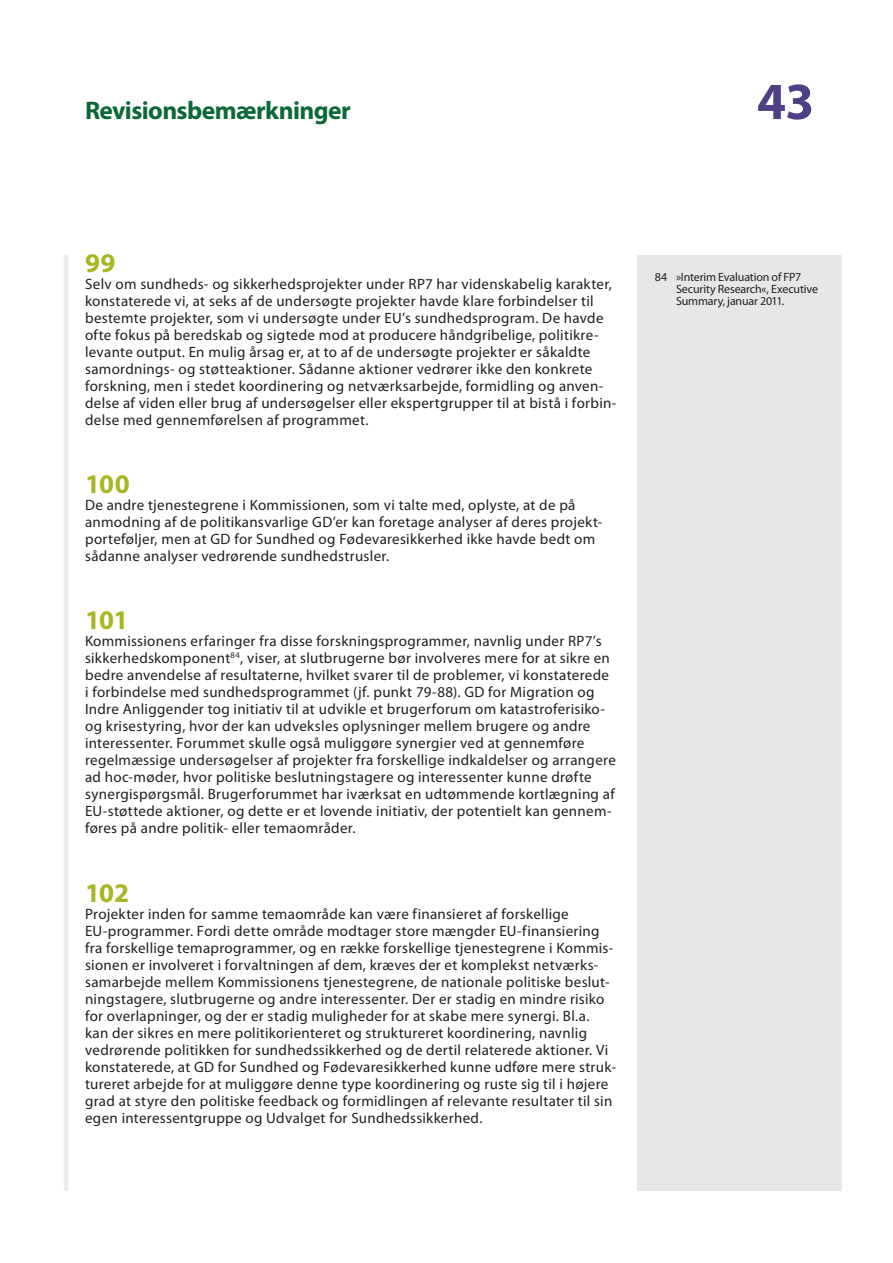
<style>
.page{position:relative;width:893px;height:1263px;background:#fff}
.page>*{position:absolute;margin:0;border:0;box-sizing:border-box;transform-origin:0 0}
.t1{font:700 52.5px "Myriad Pro";color:#4f4085}
.E_05_-_CHAP__1__TEXT{font:700 27px "Myriad Pro";letter-spacing:-.025em;color:#a7b621}
.t2{font:700 25.5px "Myriad Pro";letter-spacing:-.025em;color:#0b6938}
.E_05_-_CHAP__1__TEXT-2{font:15px/17px "Myriad Pro";letter-spacing:.02em;color:#231f20}
.E_08_-_CHAP__FOOTNOT{font:12px/12px "Myriad Pro";letter-spacing:-.015em;color:#231f20}
</style>
<div class="page">
<hr style="left:64px;top:255px;width:4px;height:936px;background:#ebebeb">
<div style="left:638px;top:255px;width:204px;height:936px;background:#e6e7e9"></div>
<h3 class="t2" style="left:85px;top:96px;width:267px">Revisionsbemærkninger</h3>
<h1 class="t1" style="left:757px;top:72px;width:59px">43</h1>
<p class="E_05_-_CHAP__1__TEXT" style="left:85px;top:248px;width:32px">99</p>
<p class="E_05_-_CHAP__1__TEXT-2" style="left:85px;top:276px;width:533px">Selv om sundheds- og sikkerhedsprojekter under RP7 har videnskabelig karakter, konstaterede vi, at seks af de undersøgte projekter havde klare forbindelser til bestemte projekter, som vi undersøgte under EU’s sundhedsprogram. De havde ofte fokus på beredskab og sigtede mod at producere håndgribelige, politikre&shy;levante output. En mulig årsag er, at to af de undersøgte projekter er såkaldte samordnings- og støtteaktioner. Sådanne aktioner vedrører ikke den konkrete forskning, men i stedet koordinering og netværksarbejde, formidling og anven&shy;delse af viden eller brug af undersøgelser eller ekspertgrupper til at bistå i forbin&shy;delse med gennemførelsen af programmet.</p>
<p class="E_05_-_CHAP__1__TEXT" style="left:85px;top:469px;width:46px">100</p>
<p class="E_05_-_CHAP__1__TEXT-2" style="left:85px;top:497px;width:519px">De andre tjenestegrene i Kommissionen, som vi talte med, oplyste, at de på anmodning af de politikansvarlige GD’er kan foretage analyser af deres projekt&shy;porteføljer, men at GD for Sundhed og Fødevaresikkerhed ikke havde bedt om sådanne analyser vedrørende sundhedstrusler.</p>
<p class="E_05_-_CHAP__1__TEXT" style="left:85px;top:605px;width:45px">101</p>
<p class="E_05_-_CHAP__1__TEXT-2" style="left:85px;top:633px;width:532px">Kommissionens erfaringer fra disse forskningsprogrammer, navnlig under RP7’s sikkerhedskomponent<sup>84</sup>, viser, at slutbrugerne bør involveres mere for at sikre en bedre anvendelse af resultaterne, hvilket svarer til de problemer, vi konstaterede i forbindelse med sundhedsprogrammet (jf. punkt 79-88). GD for Migration og Indre Anliggender tog initiativ til at udvikle et brugerforum om katastroferisiko&shy;og krisestyring, hvor der kan udveksles oplysninger mellem brugere og andre interessenter. Forummet skulle også muliggøre synergier ved at gennemføre regelmæssige undersøgelser af projekter fra forskellige indkaldelser og arrangere ad hoc-møder, hvor politiske beslutningstagere og interessenter kunne drøfte synergispørgsmål. Brugerforummet har iværksat en udtømmende kortlægning af EU-støttede aktioner, og dette er et lovende initiativ, der potentielt kan gennem&shy;føres på andre politik- eller temaområder.</p>
<p class="E_05_-_CHAP__1__TEXT" style="left:85px;top:877px;width:46px">102</p>
<p class="E_05_-_CHAP__1__TEXT-2" style="left:85px;top:905px;width:532px">Projekter inden for samme temaområde kan være finansieret af forskellige EU-programmer. Fordi dette område modtager store mængder EU-finansiering fra forskellige temaprogrammer, og en række forskellige tjenestegrene i Kommis&shy;sionen er involveret i forvaltningen af dem, kræves der et komplekst netværks&shy;samarbejde mellem Kommissionens tjenestegrene, de nationale politiske beslut&shy;ningstagere, slutbrugerne og andre interessenter. Der er stadig en mindre risiko for overlapninger, og der er stadig muligheder for at skabe mere synergi. Bl.a. kan der sikres en mere politikorienteret og struktureret koordinering, navnlig vedrørende politikken for sundhedssikkerhed og de dertil relaterede aktioner. Vi konstaterede, at GD for Sundhed og Fødevaresikkerhed kunne udføre mere struk&shy;tureret arbejde for at muliggøre denne type koordinering og ruste sig til i højere grad at styre den politiske feedback og formidlingen af relevante resultater til sin egen interessentgruppe og Udvalget for Sundhedssikkerhed.</p>
<p class="E_08_-_CHAP__FOOTNOT" style="left:676px;top:271px;width:143px;text-indent:-21px">84 »Interim Evaluation of FP7<br>Security Research«, Executive<br>Summary, januar 2011.</p>
</div>
